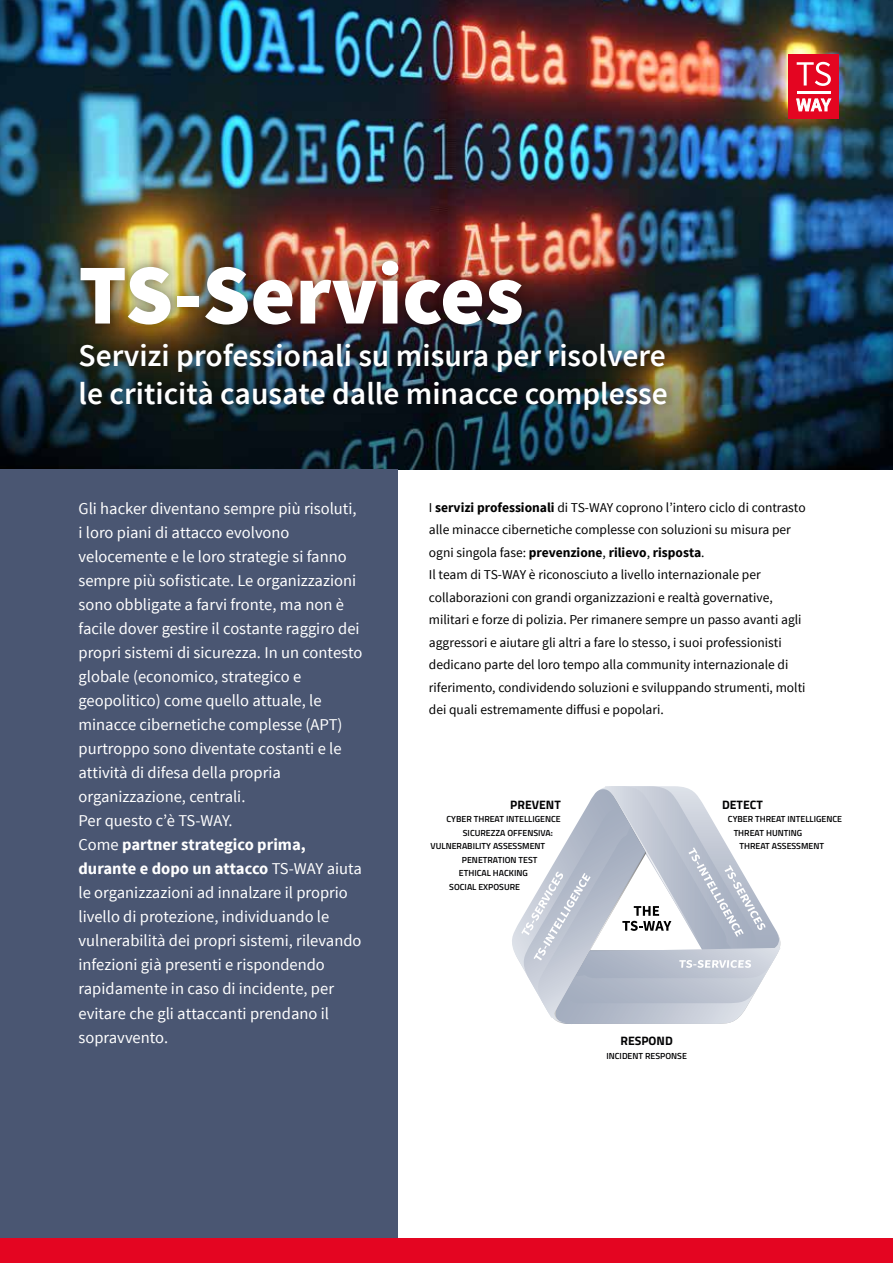
<style>
.page{position:relative;width:893px;height:1263px;background:#fff}
.page>*{position:absolute;margin:0;border:0;box-sizing:border-box;transform-origin:0 0}
.t1{font:900 85.5px "Source Sans Pro";color:#fff}
.t2{font:600 31.5px/37.8px "Source Sans Pro";color:#fff}
.t3{font:16.5px/24px "Source Sans Pro";color:#fff}
.t4{font:13.5px/22.5px "Source Sans Pro";color:#000}
.t5{font:700 12.15px "Titillium Web";color:#020203}
.t6{font:600 8.85px "Titillium Web";color:#020203}
.s1{font-weight:700}
</style>
<div class="page">
<img style="left:0;top:0;width:893px;height:470px">
<div style="left:0;top:470px;width:397px;height:793px;background:#4a5672"></div>
<div style="left:788px;top:54px;width:51px;height:65px;background:#e40521"></div>
<svg style="left:797px;top:62px;width:34px;height:24px"></svg>
<svg style="left:796px;top:99px;width:35px;height:13px"></svg>
<hr style="left:797px;top:91px;width:33px;height:2px;background:#fff">
<div style="left:69px;top:249px;width:464px;height:87px;background:#000;opacity:.45"></div>
<div style="left:69px;top:332px;width:609px;height:89px;background:#000;opacity:.45"></div>
<div style="left:0;top:1238px;width:893px;height:25px;background:#e40521"></div>
<svg style="left:512px;top:786px;width:269px;height:238px"></svg>
<h1 class="t1" style="left:79px;top:239px;width:447px">TS-Services</h1>
<h2 class="t2" style="left:79px;top:338px;width:591px">Servizi professionali su misura per risolvere le criticità causate dalle minacce complesse</h2>
<p class="t3" style="left:79px;top:497px;width:285px">Gli hacker diventano sempre più risoluti, i loro piani di attacco evolvono velocemente e le loro strategie si fanno sempre più sofisticate. Le organizzazioni sono obbligate a farvi fronte, ma non è facile dover gestire il costante raggiro dei propri sistemi di sicurezza. In un contesto globale (economico, strategico e geopolitico) come quello attuale, le minacce cibernetiche complesse (APT) purtroppo sono diventate costanti e le attività di difesa della propria organizzazione, centrali.<br>Per questo c’è TS-WAY.<br>Come <span class="s1">partner strategico prima, durante e dopo un attacco</span> TS-WAY aiuta le organizzazioni ad innalzare il proprio livello di protezione, individuando le vulnerabilità dei propri sistemi, rilevando infezioni già presenti e rispondendo rapidamente in caso di incidente, per evitare che gli attaccanti prendano il sopravvento.</p>
<p class="t4" style="left:429px;top:496px;width:378px">I <span class="s1">servizi professionali</span> di TS-WAY coprono l’intero ciclo di contrasto alle minacce cibernetiche complesse con soluzioni su misura per ogni singola fase: <span class="s1">prevenzione</span>, <span class="s1">rilievo</span>, <span class="s1">risposta</span>.<br>Il team di TS-WAY è riconosciuto a livello internazionale per collaborazioni con grandi organizzazioni e realtà governative, militari e forze di polizia. Per rimanere sempre un passo avanti agli aggressori e aiutare gli altri a fare lo stesso, i suoi professionisti dedicano parte del loro tempo alla community internazionale di riferimento, condividendo soluzioni e sviluppando strumenti, molti dei quali estremamente diffusi e popolari.</p>
<p class="t5" style="left:510px;top:795px;width:52px">PREVENT</p>
<p class="t6" style="left:446px;top:812px;width:116px">CYBER THREAT INTELLIGENCE</p>
<p class="t6" style="left:463px;top:826px;width:92px">SICUREZZA OFFENSIVA:</p>
<p class="t6" style="left:431px;top:839px;width:116px">VULNERABILITY ASSESSMENT</p>
<p class="t6" style="left:462px;top:853px;width:77px">PENETRATION TEST</p>
<p class="t6" style="left:459px;top:867px;width:70px">ETHICAL HACKING</p>
<p class="t6" style="left:449px;top:880px;width:72px">SOCIAL EXPOSURE</p>
<p class="t5" style="left:722px;top:795px;width:42px">DETECT</p>
<p class="t6" style="left:728px;top:812px;width:116px">CYBER THREAT INTELLIGENCE</p>
<p class="t6" style="left:734px;top:826px;width:70px">THREAT HUNTING</p>
<p class="t6" style="left:739px;top:839px;width:86px">THREAT ASSESSMENT</p>
<p class="t5" style="left:620px;top:1031px;width:54px">RESPOND</p>
<p class="t6" style="left:606px;top:1049px;width:82px">INCIDENT RESPONSE</p>
</div>
